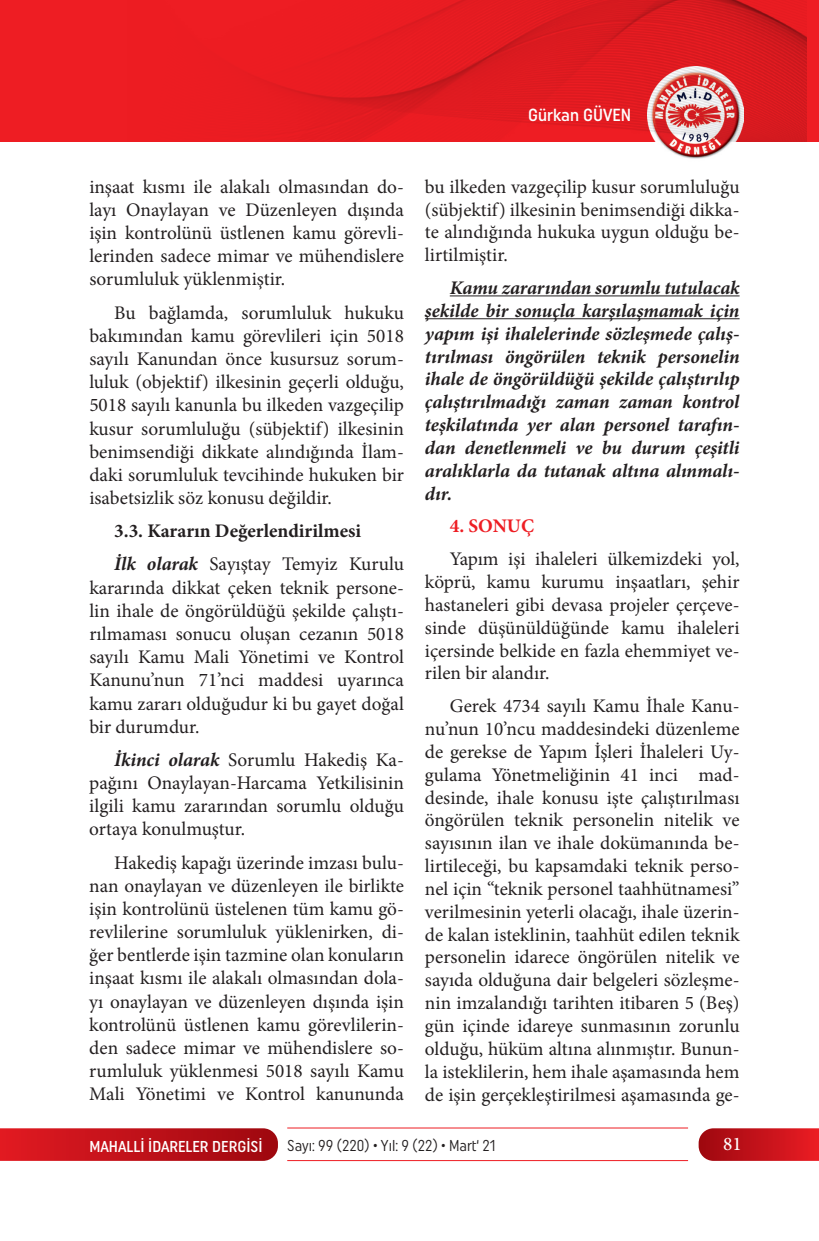
<style>
.page{position:relative;width:819px;height:1241px;background:#fff}
.page>*{position:absolute;margin:0;border:0;box-sizing:border-box;transform-origin:0 0}
.t1{font:19.25px/23.1px "Minion Pro";color:#231f20;text-align:justify}
.t2{font:italic 700 19.25px/22.8px "Minion Pro";letter-spacing:-.005em;color:#231f20;text-align:justify}
.t3{font:700 19.25px/33.1px "Minion Pro";color:#231f20}
.t4{font:700 19.25px "Minion Pro";color:#ee1d23}
.t5{font:500 19.25px "Minion Pro";color:#fff}
.t6{font:500 17.5px "Uniform Condensed";color:#fff}
.t7{font:15.75px "Uniform Condensed";color:#231f20;scale:.95 1}
.t8{font:500 15.75px "Uniform Condensed";color:#fff}
.s1{font-style:italic}
.s2{font-weight:400}
.s3{font-weight:700;font-style:italic}
</style>
<div class="page">
<svg style="left:0;top:1128px;width:278px;height:32px;background:#c1151c"></svg>
<svg style="left:698px;top:1128px;width:121px;height:32px;background:#c61a22"></svg>
<hr style="left:287px;top:1127px;width:401px;height:1px;background:#ee1d23">
<hr style="left:287px;top:1159px;width:401px;height:1px;background:#ee1d23">
<div style="left:0;top:0;width:819px;height:141px;background:#ee1d23"></div>
<img style="left:647px;top:141px;width:96px;height:18px">
<img style="left:256px;top:0;width:550px;height:141px">
<hr style="left:450px;top:295px;width:289px;height:1px;background:#231f20">
<hr style="left:425px;top:318px;width:314px;height:1px;background:#231f20">
<p class="t6" style="left:528px;top:105px;width:104px">Gürkan GÜVEN</p>
<p class="t1" style="left:89px;top:175px;width:316px">inşaat kısmı ile alakalı olmasından do&shy;layı Onaylayan ve Düzenleyen dışında işin kontrolünü üstlenen kamu görevli&shy;lerinden sadece mimar ve mühendislere sorumluluk yüklenmiştir.</p>
<p class="t1" style="left:89px;top:301px;width:316px;text-indent:25px">Bu bağlamda, sorumluluk hukuku bakımından kamu görevlileri için 5018 sayılı Kanundan önce kusursuz sorum&shy;luluk (objektif) ilkesinin geçerli olduğu, 5018 sayılı kanunla bu ilkeden vazgeçilip kusur sorumluluğu (sübjektif) ilkesinin benimsendiği dikkate alındığında İlam&shy;daki sorumluluk tevcihinde hukuken bir isabetsizlik söz konusu değildir.</p>
<p class="t3" style="left:114px;top:514px;width:291px">3.3. Kararın Değerlendirilmesi<br><span class="s1">İlk olarak</span> <span class="s2">Sayıştay Temyiz Kurulu</span></p>
<p class="t1" style="left:89px;top:576px;width:316px">kararında dikkat çeken teknik persone&shy;lin ihale de öngörüldüğü şekilde çalıştı&shy;rılmaması sonucu oluşan cezanın 5018 sayılı Kamu Mali Yönetimi ve Kontrol Kanunu’nun 71’nci maddesi uyarınca kamu zararı olduğudur ki bu gayet doğal bir durumdur.</p>
<p class="t1" style="left:89px;top:748px;width:316px;text-indent:25px"><span class="s3">İkinci olarak</span> Sorumlu Hakediş Ka&shy;pağını Onaylayan-Harcama Yetkilisinin ilgili kamu zararından sorumlu olduğu ortaya konulmuştur.</p>
<p class="t1" style="left:89px;top:850px;width:316px;text-indent:25px">Hakediş kapağı üzerinde imzası bulu&shy;nan onaylayan ve düzenleyen ile birlikte işin kontrolünü üstelenen tüm kamu gö&shy;revlilerine sorumluluk yüklenirken, di&shy;ğer bentlerde işin tazmine olan konuların inşaat kısmı ile alakalı olmasından dola&shy;yı onaylayan ve düzenleyen dışında işin kontrolünü üstlenen kamu görevlilerin&shy;den sadece mimar ve mühendislere so&shy;rumluluk yüklenmesi 5018 sayılı Kamu Mali Yönetimi ve Kontrol kanununda</p>
<p class="t1" style="left:425px;top:175px;width:316px">bu ilkeden vazgeçilip kusur sorumluluğu (sübjektif) ilkesinin benimsendiği dikka&shy;te alındığında hukuka uygun olduğu be&shy;lirtilmiştir.</p>
<p class="t2" style="left:425px;top:276px;width:316px;text-indent:25px">Kamu zararından sorumlu tutulacak şekilde bir sonuçla karşılaşmamak için yapım işi ihalelerinde sözleşmede çalış&shy;tırılması öngörülen teknik personelin ihale de öngörüldüğü şekilde çalıştırılıp çalıştırılmadığı zaman zaman kontrol teşkilatında yer alan personel tarafın&shy;dan denetlenmeli ve bu durum çeşitli aralıklarla da tutanak altına alınmalı&shy;dır.</p>
<p class="t4" style="left:450px;top:512px;width:86px">4. SONUÇ</p>
<p class="t1" style="left:425px;top:547px;width:316px;text-indent:25px">Yapım işi ihaleleri ülkemizdeki yol, köprü, kamu kurumu inşaatları, şehir hastaneleri gibi devasa projeler çerçeve&shy;sinde düşünüldüğünde kamu ihaleleri içersinde belkide en fazla ehemmiyet ve&shy;rilen bir alandır.</p>
<p class="t1" style="left:425px;top:694px;width:316px;text-indent:25px">Gerek 4734 sayılı Kamu İhale Kanu&shy;nu’nun 10’ncu maddesindeki düzenleme de gerekse de Yapım İşleri İhaleleri Uy&shy;gulama Yönetmeliğinin 41 inci mad&shy;desinde, ihale konusu işte çalıştırılması öngörülen teknik personelin nitelik ve sayısının ilan ve ihale dokümanında be&shy;lirtileceği, bu kapsamdaki teknik perso&shy;nel için “teknik personel taahhütnamesi” verilmesinin yeterli olacağı, ihale üzerin&shy;de kalan isteklinin, taahhüt edilen teknik personelin idarece öngörülen nitelik ve sayıda olduğuna dair belgeleri sözleşme&shy;nin imzalandığı tarihten itibaren 5 (Beş) gün içinde idareye sunmasının zorunlu olduğu, hüküm altına alınmıştır. Bunun&shy;la isteklilerin, hem ihale aşamasında hem de işin gerçekleştirilmesi aşamasında ge-</p>
<p class="t8" style="left:89px;top:1136px;width:175px">MAHALLİ İDARELER DERGİSİ</p>
<p class="t7" style="left:287px;top:1136px;width:221px">Sayı: 99 (220) • Yıl: 9 (22) • Mart‘ 21</p>
<p class="t5" style="left:723px;top:1131px;width:20px">81</p>
</div>
